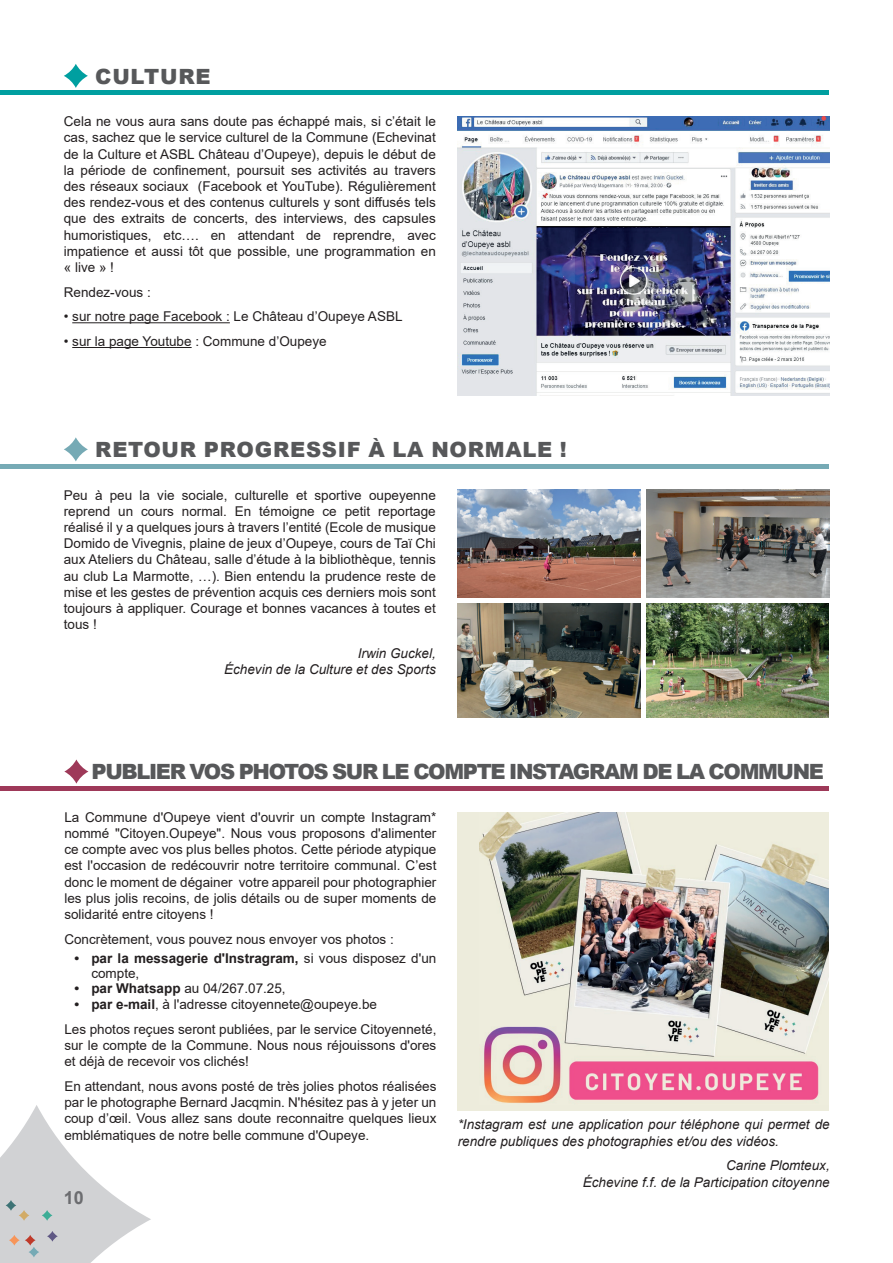
<style>
.page{position:relative;width:893px;height:1263px;background:#fff}
.page>*{position:absolute;margin:0;border:0;box-sizing:border-box;transform-origin:0 0}
.t1{font:900 21px "Arial";letter-spacing:-.065em;color:#57585a}
.t2{font:900 21px "Arial";letter-spacing:.035em;color:#57585a}
.t3{font:700 18px "Arial";color:#6c6d70}
.t4{font:13.5px/16.2px "Arial";color:#231f20;text-align:justify}
.t5{font:italic 13.5px/16.2px "Arial";color:#231f20;text-align:right}
.t6{font:700 13.5px/15px "Arial";color:#231f20}
.s1{font-weight:400}
.s2{font-weight:700}
</style>
<div class="page">
<svg style="left:0;top:1105px;width:151px;height:158px"></svg>
<svg style="left:6px;top:1200px;width:10px;height:11px"></svg>
<svg style="left:19px;top:1210px;width:10px;height:11px"></svg>
<svg style="left:42px;top:1210px;width:10px;height:11px"></svg>
<svg style="left:47px;top:1231px;width:11px;height:10px"></svg>
<svg style="left:25px;top:1235px;width:11px;height:10px"></svg>
<svg style="left:29px;top:1247px;width:10px;height:10px"></svg>
<svg style="left:9px;top:1235px;width:11px;height:10px"></svg>
<hr style="left:72px;top:322px;width:158px;height:1px;background:#231f20">
<hr style="left:72px;top:347px;width:120px;height:1px;background:#231f20">
<img style="left:457px;top:116px;width:373px;height:279px">
<img style="left:646px;top:604px;width:182px;height:114px">
<img style="left:457px;top:604px;width:184px;height:114px">
<img style="left:457px;top:490px;width:184px;height:108px">
<svg style="left:64px;top:64px;width:24px;height:24px"></svg>
<svg style="left:64px;top:437px;width:24px;height:24px"></svg>
<hr style="left:0;top:91px;width:828px;height:4px;background:#009fa0">
<div style="left:0;top:464px;width:828px;height:5px;background:#76aab5"></div>
<img style="left:646px;top:490px;width:183px;height:108px">
<svg style="left:64px;top:759px;width:24px;height:25px"></svg>
<div style="left:0;top:786px;width:828px;height:5px;background:#9e3959"></div>
<div style="left:457px;top:812px;width:371px;height:299px;background:#edecdc"></div>
<img style="left:480px;top:812px;width:348px;height:291px">
<h1 class="t2" style="left:95px;top:61px;width:117px">CULTURE</h1>
<p class="t4" style="left:64px;top:113px;width:374px">Cela ne vous aura sans doute pas échappé mais, si c’était le cas, sachez que le service culturel de la Commune (Echevinat de la Culture et ASBL Château d’Oupeye), depuis le début de la période de confinement, poursuit ses activités au travers des réseaux sociaux (Facebook et YouTube). Régulièrement des rendez-vous et des contenus culturels y sont diffusés tels que des extraits de concerts, des interviews, des capsules humoristiques, etc…. en attendant de reprendre, avec impatience et aussi tôt que possible, une programmation en « live » !</p>
<p class="t4" style="left:64px;top:284px;width:89px">Rendez-vous :</p>
<p class="t4" style="left:64px;top:308px;width:340px">• sur notre page Facebook : Le Château d’Oupeye ASBL</p>
<p class="t4" style="left:64px;top:333px;width:264px">• sur la page Youtube : Commune d’Oupeye</p>
<h1 class="t2" style="left:95px;top:434px;width:473px">RETOUR PROGRESSIF À LA NORMALE !</h1>
<p class="t4" style="left:64px;top:487px;width:374px">Peu à peu la vie sociale, culturelle et sportive oupeyenne reprend un cours normal. En témoigne ce petit reportage réalisé il y a quelques jours à travers l’entité (Ecole de musique Domido de Vivegnis, plaine de jeux d’Oupeye, cours de Taï Chi aux Ateliers du Château, salle d’étude à la bibliothèque, tennis au club La Marmotte, …). Bien entendu la prudence reste de mise et les gestes de prévention acquis ces derniers mois sont toujours à appliquer. Courage et bonnes vacances à toutes et tous !</p>
<p class="t5" style="left:224px;top:646px;width:213px">Irwin Guckel,<br>Échevin de la Culture et des Sports</p>
<h1 class="t1" style="left:92px;top:757px;width:734px">PUBLIER VOS PHOTOS SUR LE COMPTE INSTAGRAM DE LA COMMUNE</h1>
<p class="t4" style="left:64px;top:809px;width:374px">La Commune d'Oupeye vient d'ouvrir un compte Instagram* nommé "Citoyen.Oupeye". Nous vous proposons d'alimenter ce compte avec vos plus belles photos. Cette période atypique est l'occasion de redécouvrir notre territoire communal. C’est donc le moment de dégainer votre appareil pour photographier les plus jolis recoins, de jolis détails ou de super moments de solidarité entre citoyens !</p>
<p class="t4" style="left:64px;top:931px;width:331px">Concrètement, vous pouvez nous envoyer vos photos :</p>
<p class="t6" style="left:91px;top:951px;width:347px;text-indent:-17px">• par la messagerie d'Instragram, <span class="s1">si vous disposez d'un compte,</span></p>
<p class="t4" style="left:74px;top:980px;width:213px"><span class="s2">• par Whatsapp</span> au 04/267.07.25,</p>
<p class="t4" style="left:64px;top:992px;width:374px;line-height:24.8px;text-indent:10px"><span class="s2">• par e-mail</span>, à l'adresse citoyennete@oupeye.be<br>Les photos reçues seront publiées, par le service Citoyenneté,</p>
<p class="t4" style="left:64px;top:1037px;width:374px">sur le compte de la Commune. Nous nous réjouissons d'ores et déjà de recevoir vos clichés!</p>
<p class="t4" style="left:64px;top:1078px;width:374px">En attendant, nous avons posté de très jolies photos réalisées par le photographe Bernard Jacqmin. N'hésitez pas à y jeter un coup d’œil. Vous allez sans doute reconnaitre quelques lieux emblématiques de notre belle commune d'Oupeye.</p>
<p class="t5" style="left:458px;top:1117px;width:374px;text-align:left">*Instagram est une application pour téléphone qui permet de rendre publiques des photographies et/ou des vidéos.</p>
<p class="t5" style="left:583px;top:1158px;width:248px">Carine Plomteux,<br>Échevine f.f. de la Participation citoyenne</p>
<h2 class="t3" style="left:64px;top:1185px;width:22px">10</h2>
</div>
